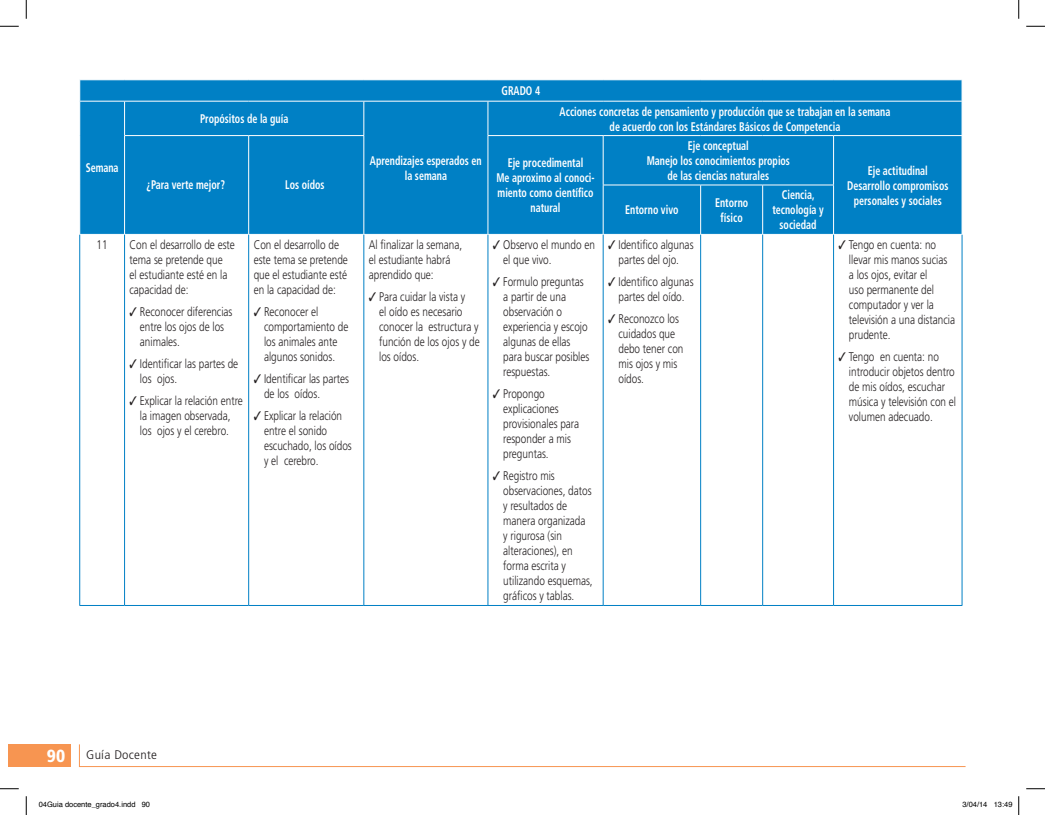
<style>
.page{position:relative;width:1045px;height:815px;background:#fff}
.page>*{position:absolute;margin:0;border:0;box-sizing:border-box;transform-origin:0 0}
.t1{font:300 12.5px/15px "Frutiger LT Std";color:#231f20;scale:.8 1}
.t2{font:700 condensed 12.5px/15px "Frutiger LT Std";color:#fff;text-align:center;scale:.8 1}
.t3{font:300 condensed 12.5px "Frutiger LT Std";letter-spacing:.02em;color:#231f20;scale:1.1 1}
.t4{font:7.5px "Helvetica";color:#000}
.s1{font-weight:900;font-size:17.5px;color:#fff}
</style>
<div class="page">
<div style="left:9px;top:743px;width:62px;height:23px;background:#f79551"></div>
<svg style="left:79px;top:744px;width:887px;height:23px"></svg>
<div style="left:80px;top:80px;width:881px;height:154px;background:#0080c5"></div>
<svg style="left:79px;top:80px;width:1px;height:21px"></svg>
<svg style="left:961px;top:80px;width:1px;height:21px"></svg>
<hr style="left:79px;top:101px;width:46px;height:1px;background:#fff">
<hr style="left:125px;top:101px;width:124px;height:1px;background:#fff">
<hr style="left:124px;top:101px;width:1px;height:34px;background:#fff">
<hr style="left:249px;top:101px;width:115px;height:1px;background:#fff">
<hr style="left:364px;top:101px;width:124px;height:1px;background:#fff">
<hr style="left:363px;top:101px;width:1px;height:34px;background:#fff">
<hr style="left:488px;top:101px;width:115px;height:1px;background:#fff">
<hr style="left:487px;top:101px;width:1px;height:34px;background:#fff">
<hr style="left:603px;top:101px;width:97px;height:1px;background:#fff">
<hr style="left:700px;top:101px;width:62px;height:1px;background:#fff">
<hr style="left:762px;top:101px;width:71px;height:1px;background:#fff">
<hr style="left:833px;top:101px;width:129px;height:1px;background:#fff">
<hr style="left:124px;top:135px;width:125px;height:1px;background:#fff">
<hr style="left:124px;top:136px;width:1px;height:49px;background:#fff">
<hr style="left:249px;top:135px;width:115px;height:1px;background:#fff">
<hr style="left:248px;top:136px;width:1px;height:49px;background:#fff">
<hr style="left:363px;top:136px;width:1px;height:49px;background:#fff">
<hr style="left:124px;top:185px;width:1px;height:49px;background:#fff">
<hr style="left:248px;top:185px;width:1px;height:49px;background:#fff">
<hr style="left:363px;top:185px;width:1px;height:49px;background:#fff">
<hr style="left:487px;top:135px;width:116px;height:1px;background:#fff">
<hr style="left:487px;top:136px;width:1px;height:49px;background:#fff">
<hr style="left:487px;top:185px;width:1px;height:49px;background:#fff">
<hr style="left:603px;top:135px;width:97px;height:1px;background:#fff">
<hr style="left:603px;top:136px;width:1px;height:49px;background:#fff">
<hr style="left:700px;top:135px;width:62px;height:1px;background:#fff">
<hr style="left:762px;top:135px;width:71px;height:1px;background:#fff">
<hr style="left:833px;top:135px;width:129px;height:1px;background:#fff">
<hr style="left:833px;top:136px;width:1px;height:49px;background:#fff">
<hr style="left:603px;top:185px;width:97px;height:1px;background:#fff">
<hr style="left:603px;top:185px;width:1px;height:49px;background:#fff">
<hr style="left:700px;top:185px;width:62px;height:1px;background:#fff">
<hr style="left:700px;top:185px;width:1px;height:49px;background:#fff">
<hr style="left:762px;top:185px;width:72px;height:1px;background:#fff">
<hr style="left:762px;top:185px;width:1px;height:49px;background:#fff">
<hr style="left:833px;top:185px;width:1px;height:49px;background:#fff">
<hr style="left:79px;top:235px;width:1px;height:370px;background:#0080c5">
<hr style="left:124px;top:235px;width:1px;height:370px;background:#0080c5">
<hr style="left:248px;top:235px;width:1px;height:370px;background:#0080c5">
<hr style="left:363px;top:235px;width:1px;height:370px;background:#0080c5">
<hr style="left:487px;top:235px;width:1px;height:370px;background:#0080c5">
<hr style="left:603px;top:235px;width:1px;height:370px;background:#0080c5">
<hr style="left:700px;top:235px;width:1px;height:370px;background:#0080c5">
<hr style="left:762px;top:235px;width:1px;height:370px;background:#0080c5">
<hr style="left:833px;top:235px;width:1px;height:370px;background:#0080c5">
<hr style="left:961px;top:235px;width:1px;height:370px;background:#0080c5">
<hr style="left:79px;top:605px;width:46px;height:1px;background:#0080c5">
<hr style="left:125px;top:605px;width:124px;height:1px;background:#0080c5">
<hr style="left:249px;top:605px;width:115px;height:1px;background:#0080c5">
<hr style="left:364px;top:605px;width:124px;height:1px;background:#0080c5">
<hr style="left:488px;top:605px;width:115px;height:1px;background:#0080c5">
<hr style="left:603px;top:605px;width:97px;height:1px;background:#0080c5">
<hr style="left:700px;top:605px;width:62px;height:1px;background:#0080c5">
<hr style="left:762px;top:605px;width:71px;height:1px;background:#0080c5">
<hr style="left:833px;top:605px;width:129px;height:1px;background:#0080c5">
<svg style="left:0;top:25px;width:19px;height:2px"></svg>
<svg style="left:1026px;top:25px;width:19px;height:2px"></svg>
<svg style="left:0;top:788px;width:19px;height:1px"></svg>
<svg style="left:1026px;top:788px;width:19px;height:1px"></svg>
<svg style="left:25px;top:0;width:2px;height:19px"></svg>
<svg style="left:25px;top:796px;width:2px;height:18px"></svg>
<svg style="left:1018px;top:0;width:1px;height:19px"></svg>
<svg style="left:1018px;top:796px;width:1px;height:18px"></svg>
<p class="t2" style="left:86px;top:161px;width:43px">Semana</p>
<p class="t2" style="left:200px;top:111px;width:112px">Propósitos de la guía</p>
<p class="t2" style="left:146px;top:177px;width:100px">¿Para verte mejor?</p>
<p class="t2" style="left:285px;top:177px;width:51px">Los oídos</p>
<p class="t1" style="left:97px;top:237px;width:15px">11</p>
<p class="t1" style="left:130px;top:237px;width:133px">Con el desarrollo de este tema se pretende que<br>el estudiante esté en la capacidad de:</p>
<p class="t1" style="left:140px;top:304px;width:117px;text-indent:-10px">✓ Reconocer diferencias entre los ojos de los animales.</p>
<p class="t1" style="left:140px;top:356px;width:124px;text-indent:-10px">✓ Identificar las partes de los ojos.</p>
<p class="t1" style="left:130px;top:393px;width:143px;text-align:center">✓ Explicar la relación entre la imagen observada,<br>los ojos y el cerebro.</p>
<p class="t1" style="left:254px;top:237px;width:119px">Con el desarrollo de este tema se pretende que el estudiante esté en la capacidad de:</p>
<p class="t1" style="left:264px;top:304px;width:107px;text-indent:-10px">✓ Reconocer el comportamiento de los animales ante algunos sonidos.</p>
<p class="t1" style="left:264px;top:371px;width:108px;text-indent:-10px">✓ Identificar las partes de los oídos.</p>
<p class="t1" style="left:264px;top:408px;width:111px;text-indent:-10px">✓ Explicar la relación entre el sonido escuchado, los oídos y el cerebro.</p>
<p class="t2" style="left:370px;top:153px;width:141px">Aprendizajes esperados en la semana</p>
<p class="t1" style="left:369px;top:237px;width:118px">Al finalizar la semana, el estudiante habrá aprendido que:</p>
<p class="t1" style="left:379px;top:289px;width:127px;text-indent:-10px">✓ Para cuidar la vista y<br>el oído es necesario conocer la estructura y función de los ojos y de los oídos.</p>
<p class="t2" style="left:501px;top:83px;width:50px">GRADO 4</p>
<p class="t2" style="left:559px;top:104px;width:415px">Acciones concretas de pensamiento y producción que se trabajan en la semana de acuerdo con los Estándares Básicos de Competencia</p>
<p class="t2" style="left:496px;top:155px;width:124px">Eje procedimental<br>Me aproximo al conoci&shy;miento como científico natural</p>
<p class="t2" style="left:646px;top:138px;width:181px">Eje conceptual<br>Manejo los conocimientos propios de las ciencias naturales</p>
<p class="t2" style="left:847px;top:163px;width:128px">Eje actitudinal<br>Desarrollo compromisos personales y sociales</p>
<p class="t2" style="left:625px;top:202px;width:68px">Entorno vivo</p>
<p class="t2" style="left:715px;top:195px;width:43px">Entorno físico</p>
<p class="t2" style="left:772px;top:187px;width:66px">Ciencia, tecnología y sociedad</p>
<p class="t1" style="left:503px;top:237px;width:116px;text-indent:-10px">✓ Observo el mundo en el que vivo.</p>
<p class="t1" style="left:503px;top:274px;width:109px;text-indent:-10px">✓ Formulo preguntas a partir de una observación o experiencia y escojo algunas de ellas para buscar posibles respuestas.</p>
<p class="t1" style="left:503px;top:386px;width:96px;text-indent:-10px">✓ Propongo explicaciones provisionales para responder a mis preguntas.</p>
<p class="t1" style="left:503px;top:468px;width:113px;text-indent:-10px">✓ Registro mis observaciones, datos y resultados de manera organizada y rigurosa (sin alteraciones), en forma escrita y utilizando esquemas, gráficos y tablas.</p>
<p class="t1" style="left:608px;top:237px;width:108px;text-align:center">✓ Identifico algunas partes del ojo.</p>
<p class="t1" style="left:608px;top:274px;width:108px;text-align:center">✓ Identifico algunas partes del oído.</p>
<p class="t1" style="left:618px;top:311px;width:83px;text-indent:-10px">✓ Reconozco los cuidados que debo tener con mis ojos y mis oídos.</p>
<p class="t1" style="left:849px;top:237px;width:134px;text-indent:-10px">✓ Tengo en cuenta: no llevar mis manos sucias a los ojos, evitar el<br>uso permanente del computador y ver la televisión a una distancia prudente.</p>
<p class="t1" style="left:849px;top:349px;width:136px;text-indent:-10px">✓ Tengo en cuenta: no introducir objetos dentro de mis oídos, escuchar música y televisión con el volumen adecuado.</p>
<p class="t3" style="left:47px;top:747px;width:102px"><span class="s1">90</span> Guía Docente</p>
<p class="t4" style="left:39px;top:798px;width:113px">04Guia docente_grado4.indd 90</p>
<p class="t4" style="left:962px;top:798px;width:52px">3/04/14 13:49</p>
</div>
